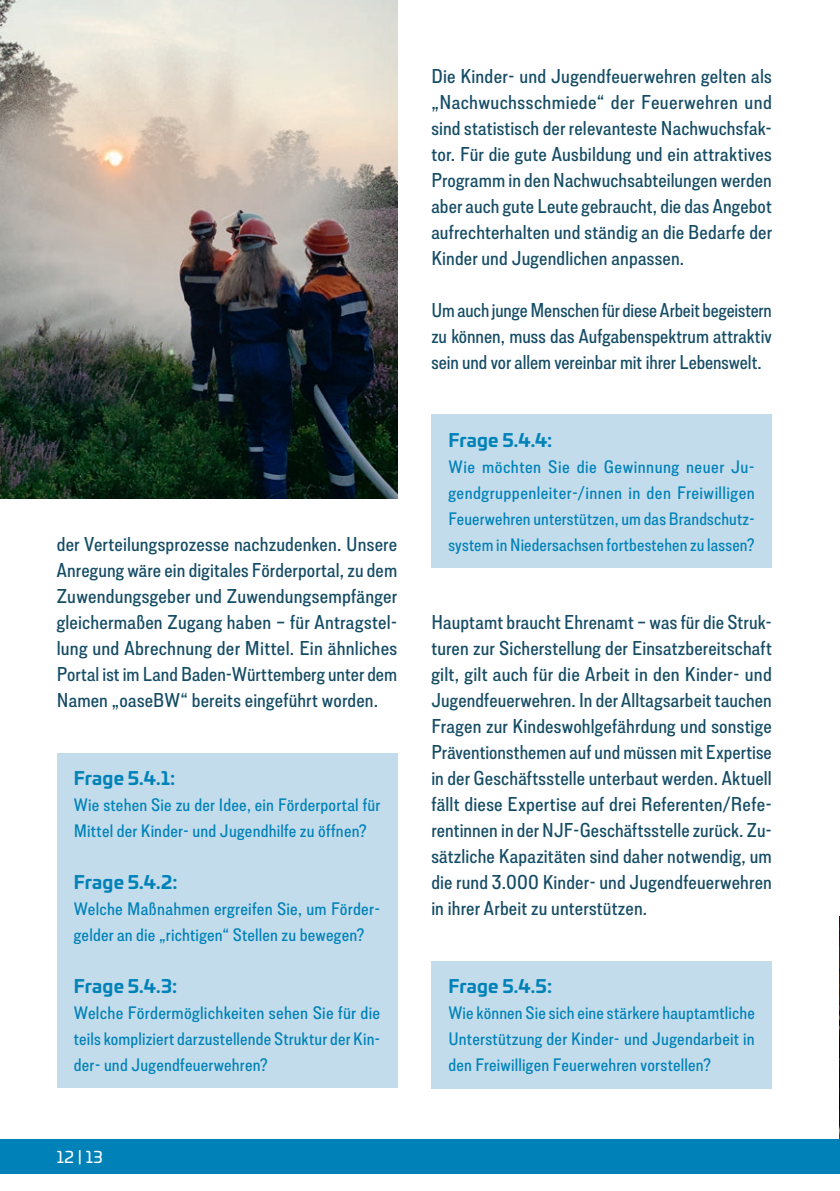
<style>
.page{position:relative;width:840px;height:1191px;background:#fff}
.page>*{position:absolute;margin:0;border:0;box-sizing:border-box;transform-origin:0 0}
.t1{font:500 20px/26px "Lorimer No 2";letter-spacing:.005em;color:#154c65;text-align:justify}
.t2{font:500 20px/26px "Lorimer No 2";letter-spacing:.005em;color:#154c65;text-align:justify;scale:.95 1}
.t3{font:500 18px/26px "Lorimer No 2";letter-spacing:.01em;color:#0082b8;text-align:justify}
.t4{font:700 18px "Univia Pro";letter-spacing:.01em;color:#0082b8}
.t5{font:16px "Univia Pro";color:#fff}
</style>
<div class="page">
<img style="left:839px;top:916px;width:1px;height:224px">
<div style="left:57px;top:753px;width:340px;height:335px;background:#c2dcec"></div>
<div style="left:431px;top:415px;width:340px;height:153px;background:#c2dcec"></div>
<div style="left:431px;top:961px;width:340px;height:127px;background:#c2dcec"></div>
<img style="left:0;top:0;width:397px;height:499px">
<div style="left:0;top:1140px;width:839px;height:34px;background:#0082b8"></div>
<p class="t1" style="left:57px;top:530px;width:342px">der Verteilungsprozesse nachzudenken. Unsere Anregung wäre ein digitales Förderportal, zu dem Zuwendungsgeber und Zuwendungsempfänger gleichermaßen Zugang haben – für Antragstel&shy;lung und Abrechnung der Mittel. Ein ähnliches Portal ist im Land Baden-Württemberg unter dem Namen „oaseBW“ bereits eingeführt worden.</p>
<p class="t4" style="left:74px;top:764px;width:103px">Frage 5.4.1:</p>
<p class="t3" style="left:74px;top:791px;width:308px">Wie stehen Sie zu der Idee, ein Förderportal für<br>Mittel der Kinder- und Jugendhilfe zu öffnen?</p>
<p class="t4" style="left:74px;top:868px;width:105px">Frage 5.4.2:</p>
<p class="t3" style="left:74px;top:895px;width:308px">Welche Maßnahmen ergreifen Sie, um Förder&shy;gelder an die „richtigen“ Stellen zu bewegen?</p>
<p class="t4" style="left:74px;top:972px;width:105px">Frage 5.4.3:</p>
<p class="t3" style="left:74px;top:999px;width:308px">Welche Fördermöglichkeiten sehen Sie für die teils kompliziert darzustellende Struktur der Kin&shy;der- und Jugendfeuerwehren?</p>
<p class="t5" style="left:57px;top:1145px;width:48px">12 | 13</p>
<p class="t1" style="left:431px;top:62px;width:342px">Die Kinder- und Jugendfeuerwehren gelten als „Nachwuchsschmiede“ der Feuerwehren und sind statistisch der relevanteste Nachwuchsfak&shy;tor. Für die gute Ausbildung und ein attraktives Programm in den Nachwuchsabteilungen werden aber auch gute Leute gebraucht, die das Angebot aufrechterhalten und ständig an die Bedarfe der Kinder und Jugendlichen anpassen.</p>
<p class="t2" style="left:431px;top:296px;width:360px">Um auch junge Menschen für diese Arbeit begeistern zu können, muss das Aufgabenspektrum attraktiv sein und vor allem vereinbar mit ihrer Lebenswelt.</p>
<p class="t4" style="left:448px;top:426px;width:105px">Frage 5.4.4:</p>
<p class="t3" style="left:448px;top:453px;width:308px">Wie möchten Sie die Gewinnung neuer Ju&shy;gendgruppenleiter-/innen in den Freiwilligen Feuerwehren unterstützen, um das Brandschutz&shy;system in Niedersachsen fortbestehen zu lassen?</p>
<p class="t1" style="left:431px;top:608px;width:342px">Hauptamt braucht Ehrenamt – was für die Struk&shy;turen zur Sicherstellung der Einsatzbereitschaft gilt, gilt auch für die Arbeit in den Kinder- und Jugendfeuerwehren. In der Alltagsarbeit tauchen Fragen zur Kindeswohlgefährdung und sonstige Präventionsthemen auf und müssen mit Expertise in der Geschäftsstelle unterbaut werden. Aktuell fällt diese Expertise auf drei Referenten/Refe&shy;rentinnen in der NJF-Geschäftsstelle zurück. Zu&shy;sätzliche Kapazitäten sind daher notwendig, um die rund 3.000 Kinder- und Jugendfeuerwehren in ihrer Arbeit zu unterstützen.</p>
<p class="t4" style="left:448px;top:972px;width:105px">Frage 5.4.5:</p>
<p class="t3" style="left:448px;top:999px;width:308px">Wie können Sie sich eine stärkere hauptamtliche Unterstützung der Kinder- und Jugendarbeit in den Freiwilligen Feuerwehren vorstellen?</p>
</div>
